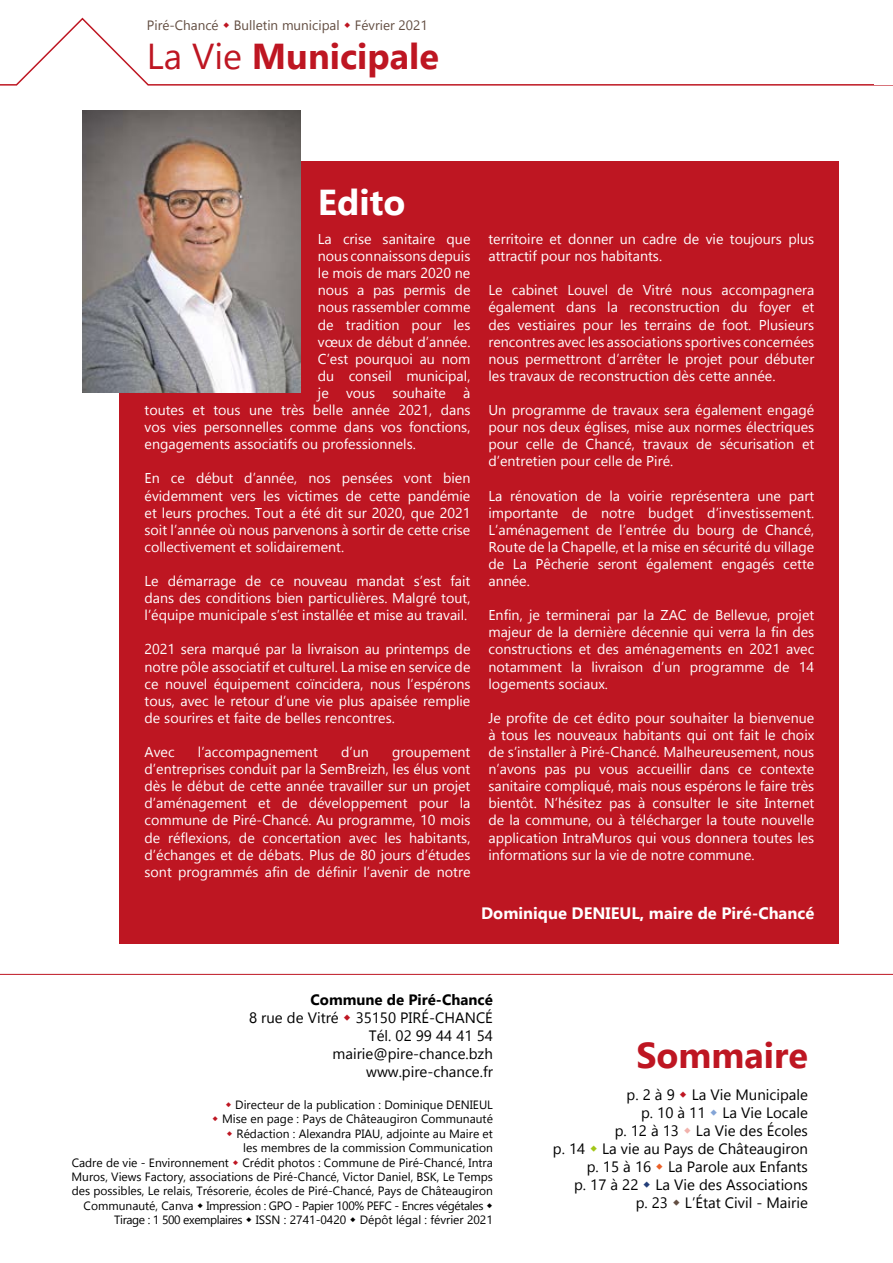
<style>
.page{position:relative;width:893px;height:1263px;background:#fff}
.page>*{position:absolute;margin:0;border:0;box-sizing:border-box;transform-origin:0 0}
.t1{font:700 36px "Gadugi";color:#be1622}
.t2{font:700 36px "Gadugi";color:#fff}
.t3{font:700 16.5px "Gadugi";color:#fff}
.t4{font:15px/18px "Gadugi";color:#000;text-align:right}
.t5{font:700 15px "Gadugi";color:#000}
.t6{font:14.25px/17.1px "Gadugi";color:#fff;text-align:justify}
.t7{font:13.5px "Gadugi";color:#634e42}
.t8{font:12px "Gadugi";color:#000}
.t9{font:12px "Gadugi";letter-spacing:-.03em;color:#000}
.s1{font-weight:400}
</style>
<div class="page">
<div style="left:119px;top:162px;width:720px;height:782px;background:#be1622"></div>
<svg style="left:0;top:17px;width:893px;height:69px"></svg>
<svg style="left:0;top:974px;width:893px;height:1px"></svg>
<div style="left:875px;top:0;width:18px;height:84px;background:#fff"></div>
<img style="left:83px;top:111px;width:218px;height:282px">
<svg style="left:223px;top:22px;width:6px;height:5px"></svg>
<svg style="left:345px;top:22px;width:5px;height:5px"></svg>
<p class="t7" style="left:147px;top:17px;width:282px">Piré-Chancé Bulletin municipal Février 2021</p>
<h1 class="t1" style="left:147px;top:34px;width:294px"><span class="s1">La Vie</span> Municipale</h1>
<h1 class="t2" style="left:318px;top:180px;width:89px">Edito</h1>
<p class="t6" style="left:318px;top:230px;width:154px">La crise sanitaire que</p>
<p class="t6" style="left:318px;top:247px;width:154px">nous connaissons depuis</p>
<p class="t6" style="left:318px;top:265px;width:154px">le mois de mars 2020 ne</p>
<p class="t6" style="left:318px;top:282px;width:154px">nous a pas permis de</p>
<p class="t6" style="left:318px;top:299px;width:154px">nous rassembler comme</p>
<p class="t6" style="left:318px;top:316px;width:154px">de tradition pour les</p>
<p class="t6" style="left:318px;top:333px;width:154px">vœux de début d’année.</p>
<p class="t6" style="left:318px;top:350px;width:154px">C’est pourquoi au nom</p>
<p class="t6" style="left:318px;top:367px;width:154px">du conseil municipal,</p>
<p class="t6" style="left:318px;top:384px;width:154px">je vous souhaite à</p>
<p class="t6" style="left:145px;top:401px;width:327px">toutes et tous une très belle année 2021, dans</p>
<p class="t6" style="left:145px;top:418px;width:327px">vos vies personnelles comme dans vos fonctions,</p>
<p class="t6" style="left:145px;top:436px;width:273px">engagements associatifs ou professionnels.</p>
<p class="t6" style="left:145px;top:470px;width:327px">En ce début d’année, nos pensées vont bien évidemment vers les victimes de cette pandémie et leurs proches. Tout a été dit sur 2020, que 2021 soit l’année où nous parvenons à sortir de cette crise collectivement et solidairement.</p>
<p class="t6" style="left:145px;top:572px;width:327px">Le démarrage de ce nouveau mandat s’est fait dans des conditions bien particulières. Malgré tout, l’équipe municipale s’est installée et mise au travail.</p>
<p class="t6" style="left:145px;top:641px;width:327px">2021 sera marqué par la livraison au printemps de notre pôle associatif et culturel. La mise en service de ce nouvel équipement coïncidera, nous l’espérons tous, avec le retour d’une vie plus apaisée remplie de sourires et faite de belles rencontres.</p>
<p class="t6" style="left:145px;top:743px;width:32px">Avec</p>
<p class="t6" style="left:198px;top:743px;width:121px">l’accompagnement</p>
<p class="t6" style="left:341px;top:743px;width:29px">d’un</p>
<p class="t6" style="left:145px;top:743px;width:327px;text-indent:248px">groupement d’entreprises conduit par la SemBreizh, les élus vont dès le début de cette année travailler sur un projet d’aménagement et de développement pour la commune de Piré-Chancé. Au programme, 10 mois de réflexions, de concertation avec les habitants, d’échanges et de débats. Plus de 80 jours d’études sont programmés afin de définir l’avenir de notre</p>
<p class="t6" style="left:488px;top:230px;width:327px">territoire et donner un cadre de vie toujours plus attractif pour nos habitants.</p>
<p class="t6" style="left:488px;top:282px;width:327px">Le cabinet Louvel de Vitré nous accompagnera également dans la reconstruction du foyer et des vestiaires pour les terrains de foot. Plusieurs rencontres avec les associations sportives concernées nous permettront d’arrêter le projet pour débuter les travaux de reconstruction dès cette année.</p>
<p class="t6" style="left:488px;top:401px;width:327px">Un programme de travaux sera également engagé pour nos deux églises, mise aux normes électriques pour celle de Chancé, travaux de sécurisation et d’entretien pour celle de Piré.</p>
<p class="t6" style="left:488px;top:487px;width:327px">La rénovation de la voirie représentera une part importante de notre budget d’investissement.<br>L’aménagement de l’entrée du bourg de Chancé, Route de la Chapelle, et la mise en sécurité du village de La Pêcherie seront également engagés cette année.</p>
<p class="t6" style="left:488px;top:607px;width:327px">Enfin, je terminerai par la ZAC de Bellevue, projet majeur de la dernière décennie qui verra la fin des constructions et des aménagements en 2021 avec notamment la livraison d’un programme de 14 logements sociaux.</p>
<p class="t6" style="left:488px;top:709px;width:327px">Je profite de cet édito pour souhaiter la bienvenue à tous les nouveaux habitants qui ont fait le choix de s’installer à Piré-Chancé. Malheureusement, nous n’avons pas pu vous accueillir dans ce contexte sanitaire compliqué, mais nous espérons le faire très bientôt. N’hésitez pas à consulter le site Internet de la commune, ou à télécharger la toute nouvelle application IntraMuros qui vous donnera toutes les informations sur la vie de notre commune.</p>
<p class="t3" style="left:481px;top:904px;width:335px">Dominique DENIEUL, maire de Piré-Chancé</p>
<p class="t5" style="left:310px;top:991px;width:184px">Commune de Piré-Chancé</p>
<p class="t4" style="left:249px;top:1009px;width:245px">8 rue de Vitré 35150 PIRÉ-CHANCÉ<br>Tél. 02 99 44 41 54 mairie@pire-chance.bzh www.pire-chance.fr</p>
<p class="t8" style="left:235px;top:1097px;width:259px">Directeur de la publication : Dominique DENIEUL</p>
<p class="t8" style="left:222px;top:1112px;width:272px">Mise en page : Pays de Châteaugiron Communauté</p>
<p class="t8" style="left:237px;top:1126px;width:258px">Rédaction : Alexandra PIAU, adjointe au Maire et</p>
<p class="t8" style="left:243px;top:1141px;width:251px">les membres de la commission Communication</p>
<p class="t8" style="left:72px;top:1155px;width:423px">Cadre de vie - Environnement Crédit photos : Commune de Piré-Chancé, Intra</p>
<p class="t8" style="left:71px;top:1169px;width:423px">Muros, Views Factory, associations de Piré-Chancé, Victor Daniel, BSK, Le Temps</p>
<p class="t8" style="left:72px;top:1184px;width:423px">des possibles, Le relais, Trésorerie, écoles de Piré-Chancé, Pays de Châteaugiron</p>
<p class="t9" style="left:84px;top:1198px;width:401px">Communauté, Canva Impression : GPO - Papier 100% PEFC - Encres végétales</p>
<p class="t8" style="left:114px;top:1213px;width:380px">Tirage : 1 500 exemplaires ISSN : 2741-0420 Dépôt légal : février 2021</p>
<h1 class="t1" style="left:636px;top:1034px;width:173px">Sommaire</h1>
<p class="t4" style="left:553px;top:1085px;width:257px">p. 2 à 9 La Vie Municipale<br>p. 10 à 11 La Vie Locale<br>p. 12 à 13 La Vie des Écoles<br>p. 14 La vie au Pays de Châteaugiron p. 15 à 16 La Parole aux Enfants<br>p. 17 à 22 La Vie des Associations<br>p. 23 L’État Civil - Mairie</p>
</div>
